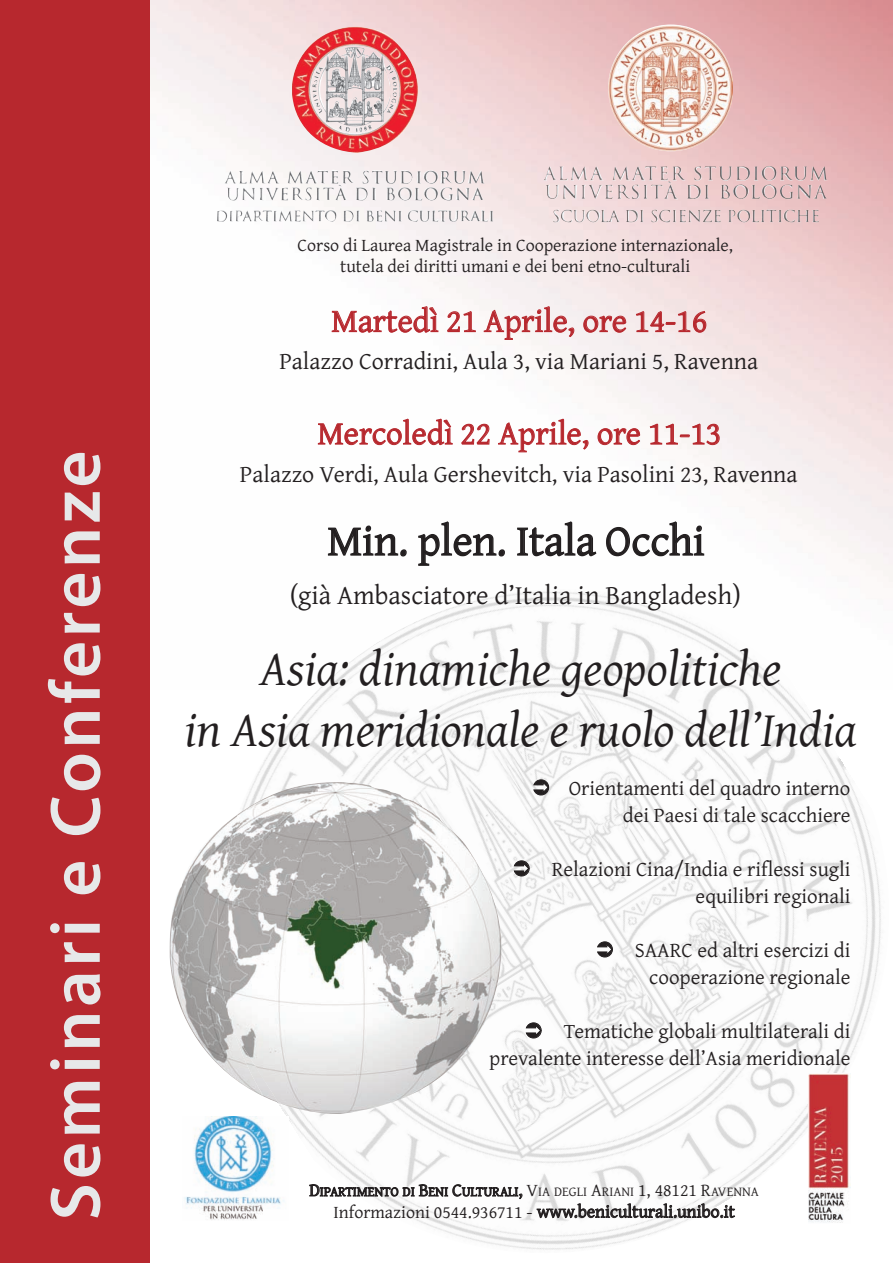
<style>
.page{position:relative;width:893px;height:1263px;background:#fff}
.page>*{position:absolute;margin:0;border:0;box-sizing:border-box;transform-origin:0 0}
.t1{font:600 72px "Myriad Pro";letter-spacing:.05em;color:#e7e8e9}
.t2{font:italic 49.5px/61.5px "Gentium";color:#231f20;text-align:center}
.t3{font:43.5px "Gentium";color:#231f20}
.t4{font:33px "Gentium";color:#b7282e}
.t5{font:27px "Gentium";color:#231f20}
.t6{font:24px "Gentium";color:#231f20}
.t7{font:21px/27px "Gentium";color:#231f20;text-align:right}
.t8{font:18px/21.6px "Gentium";color:#231f20;text-align:center}
.t9{font:13.5px "Gentium";color:#231f20}
.s1{font-size:18px}
</style>
<div class="page">
<img style="left:150px;top:0;width:743px;height:543px">
<img style="left:254px;top:543px;width:639px;height:707px">
<div style="left:0;top:0;width:150px;height:1263px;background:#b7282e"></div>
<img style="left:292px;top:27px;width:126px;height:126px">
<img style="left:184px;top:1116px;width:105px;height:105px">
<img style="left:809px;top:1073px;width:41px;height:151px">
<img style="left:543px;top:166px;width:285px;height:15px">
<img style="left:608px;top:25px;width:124px;height:126px;border-radius:50%">
<img style="left:170px;top:832px;width:47px;height:231px">
<img style="left:217px;top:782px;width:284px;height:332px">
<svg style="left:534px;top:780px;width:15px;height:15px"></svg>
<svg style="left:514px;top:861px;width:15px;height:15px"></svg>
<svg style="left:598px;top:942px;width:14px;height:15px"></svg>
<svg style="left:526px;top:1023px;width:15px;height:15px"></svg>
<h1 class="t1" style="left:49px;top:1220px;width:771px;rotate:-90deg">Seminari e Conferenze</h1>
<p class="t8" style="left:297px;top:234px;width:437px">Corso di Laurea Magistrale in Cooperazione internazionale, tutela dei diritti umani e dei beni etno-culturali</p>
<h3 class="t4" style="left:331px;top:301px;width:377px">Martedì 21 Aprile, ore 14-16</h3>
<p class="t6" style="left:279px;top:347px;width:480px">Palazzo Corradini, Aula 3, via Mariani 5, Ravenna</p>
<h3 class="t4" style="left:317px;top:413px;width:405px">Mercoledì 22 Aprile, ore 11-13</h3>
<p class="t6" style="left:240px;top:460px;width:559px">Palazzo Verdi, Aula Gershevitch, via Pasolini 23, Ravenna</p>
<h3 class="t3" style="left:327px;top:514px;width:379px">Min. plen. Itala Occhi</h3>
<p class="t5" style="left:290px;top:579px;width:453px">(già Ambasciatore d’Italia in Bangladesh)</p>
<h2 class="t2" style="left:184px;top:637px;width:674px">Asia: dinamiche geopolitiche<br>in Asia meridionale e ruolo dell’India</h2>
<p class="t7" style="left:569px;top:774px;width:283px">Orientamenti del quadro interno dei Paesi di tale scacchiere</p>
<p class="t7" style="left:552px;top:855px;width:300px">Relazioni Cina/India e riflessi sugli equilibri regionali</p>
<p class="t7" style="left:635px;top:936px;width:217px">SAARC ed altri esercizi di cooperazione regionale</p>
<p class="t7" style="left:489px;top:1017px;width:363px">Tematiche globali multilaterali di prevalente interesse dell’Asia meridionale</p>
<p class="t9" style="left:309px;top:1183px;width:451px"><span class="s1">D</span>IPARTIMENTO DI <span class="s1">B</span>ENI <span class="s1">C</span>ULTURALI<span class="s1">, V</span>IA DEGLI <span class="s1">A</span>RIANI <span class="s1">1, 48121 R</span>AVENNA</p>
<p class="t8" style="left:333px;top:1200px;width:403px">Informazioni 0544.936711 - www.beniculturali.unibo.it</p>
</div>
